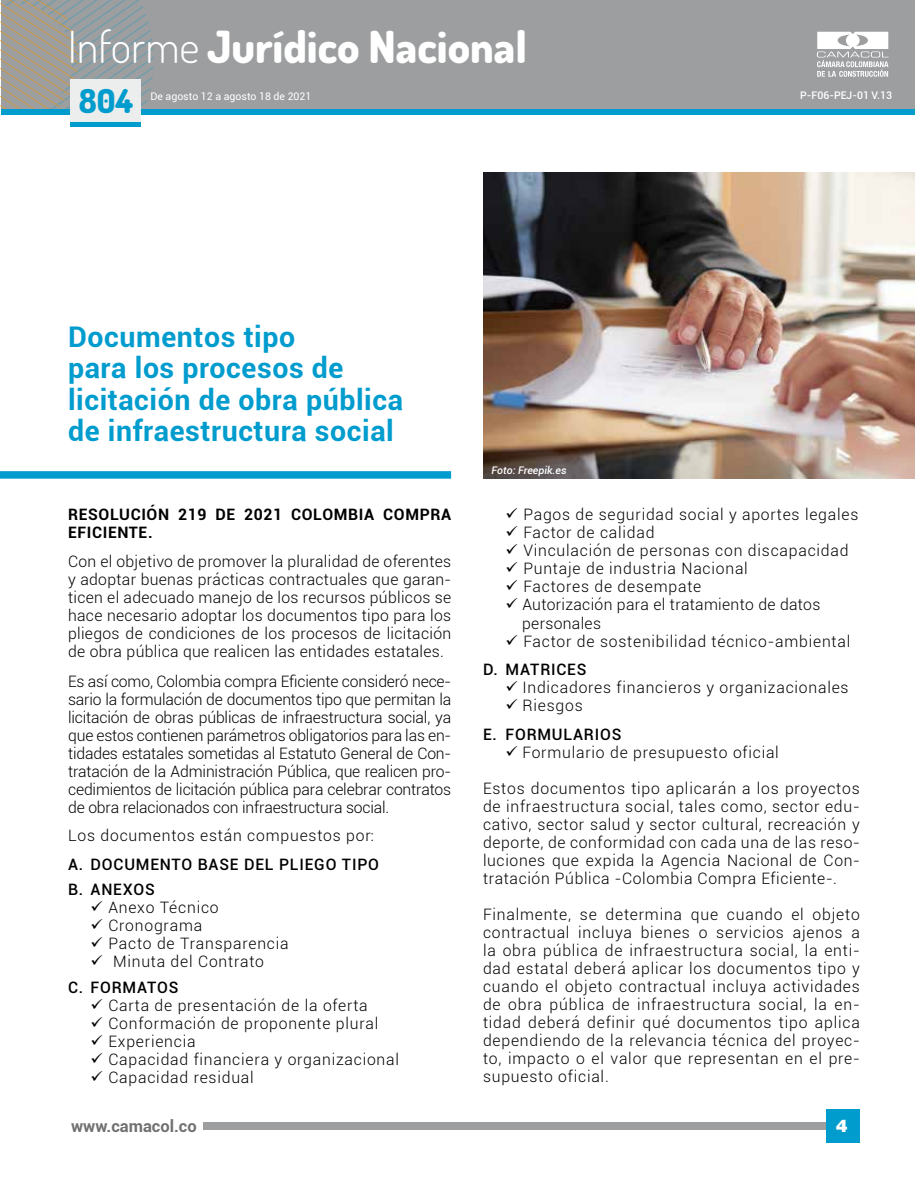
<style>
.page{position:relative;width:915px;height:1191px;background:#fff}
.page>*{position:absolute;margin:0;border:0;box-sizing:border-box;transform-origin:0 0}
.t1{font:800 44.25px "Dosis";color:#fff}
.t2{font:800 33px "Dosis";color:#009cce}
.t3{font:700 28.5px/31.5px "Roboto";letter-spacing:.02em;color:#009cce}
.t4{font:900 19.5px "Roboto";color:#fff}
.t5{font:900 19.5px "Helvetica";color:#fff}
.t6{font:700 16.5px "Roboto";color:#707172}
.t7{font:300 15.75px/18px "Roboto";letter-spacing:.05em;color:#000;text-align:justify}
.t8{font:500 15.75px/25.5px "Roboto";letter-spacing:.05em;color:#000}
.t9{font:300 15.75px/18px "Roboto";letter-spacing:.02em;color:#000}
.t10{font:700 15.75px/18px "Roboto";letter-spacing:.04em;color:#000}
.t11{font:10.5px "Roboto";color:#fff}
.t12{font:500 10.5px "Roboto";color:#fff}
.t13{font:italic 500 10.5px "Roboto";color:#fff}
.s1{font-weight:300}
.s2{font-weight:500}
</style>
<div class="page">
<div style="left:203px;top:1122px;width:655px;height:7px;background:#9c9e9f"></div>
<div style="left:825px;top:1109px;width:33px;height:34px;background:#009cce"></div>
<div style="left:1px;top:0;width:913px;height:108px;background:#9c9e9f"></div>
<div style="left:1px;top:109px;width:913px;height:5px;background:#009cce"></div>
<svg style="left:1px;top:0;width:158px;height:109px"></svg>
<svg style="left:817px;top:32px;width:71px;height:45px"></svg>
<div style="left:70px;top:122px;width:70px;height:5px;background:#009cce"></div>
<div style="left:70px;top:79px;width:70px;height:43px;background:#eceded"></div>
<img style="left:483px;top:172px;width:431px;height:306px">
<div style="left:0;top:471px;width:451px;height:7px;background:#009cce"></div>
<h1 class="t1" style="left:68px;top:18px;width:460px"><span class="s1">Informe</span> Jurídico Nacional</h1>
<h2 class="t2" style="left:79px;top:80px;width:56px">804</h2>
<p class="t11" style="left:150px;top:89px;width:162px">De agosto 12 a agosto 18 de 2021</p>
<h3 class="t3" style="left:68px;top:319px;width:336px">Documentos tipo<br>para los procesos de licitación de obra pública de infraestructura social</h3>
<p class="t12" style="left:800px;top:87px;width:93px">P-F06-PEJ-01 V.13</p>
<p class="t10" style="left:68px;top:505px;width:384px">Resolución 219 De 2021 Colombia Compra<br>Eficiente.</p>
<p class="t7" style="left:68px;top:551px;width:384px">Con el objetivo de promover la pluralidad de oferentes y adoptar buenas prácticas contractuales que garan&shy;ticen el adecuado manejo de los recursos públicos se hace necesario adoptar los documentos tipo para los pliegos de condiciones de los procesos de licitación de obra pública que realicen las entidades estatales.</p>
<p class="t7" style="left:68px;top:671px;width:384px">Es así como, Colombia compra Eficiente consideró nece&shy;sario la formulación de documentos tipo que permitan la licitación de obras públicas de infraestructura social, ya que estos contienen parámetros obligatorios para las en&shy;tidades estatales sometidas al Estatuto General de Con&shy;tratación de la Administración Pública, que realicen pro&shy;cedimientos de licitación pública para celebrar contratos de obra relacionados con infraestructura social.</p>
<p class="t7" style="left:68px;top:826px;width:307px">Los documentos están compuestos por:</p>
<p class="t8" style="left:68px;top:851px;width:312px">A. DOCUMENTO BASE DEL PLIEGO TIPO<br>B. ANEXOS</p>
<p class="t7" style="left:91px;top:898px;width:130px">✓ Anexo Técnico</p>
<p class="t7" style="left:91px;top:916px;width:113px">✓ Cronograma</p>
<p class="t7" style="left:91px;top:934px;width:199px">✓ Pacto de Transparencia</p>
<p class="t7" style="left:68px;top:948px;width:197px;line-height:25.5px;text-indent:23px">✓ Minuta del Contrato<br><span class="s2">C. FORMATOS</span></p>
<p class="t7" style="left:91px;top:995px;width:278px">✓ Carta de presentación de la oferta</p>
<p class="t7" style="left:91px;top:1013px;width:289px">✓ Conformación de proponente plural</p>
<p class="t7" style="left:91px;top:1031px;width:106px">✓ Experiencia</p>
<p class="t7" style="left:91px;top:1049px;width:310px">✓ Capacidad financiera y organizacional</p>
<p class="t7" style="left:91px;top:1067px;width:165px">✓ Capacidad residual</p>
<p class="t13" style="left:491px;top:462px;width:76px">Foto: Freepik.es</p>
<p class="t7" style="left:505px;top:505px;width:354px">✓ Pagos de seguridad social y aportes legales</p>
<p class="t7" style="left:505px;top:523px;width:150px">✓ Factor de calidad</p>
<p class="t7" style="left:505px;top:541px;width:344px">✓ Vinculación de personas con discapacidad</p>
<p class="t7" style="left:505px;top:559px;width:244px">✓ Puntaje de industria Nacional</p>
<p class="t7" style="left:505px;top:577px;width:197px">✓ Factores de desempate</p>
<p class="t9" style="left:522px;top:595px;width:300px;text-indent:-17px">✓ Autorización para el tratamiento de datos personales</p>
<p class="t7" style="left:483px;top:626px;width:368px;line-height:28.5px;text-indent:23px">✓ Factor de sostenibilidad técnico-ambiental<br><span class="s2">D. MATRICES</span></p>
<p class="t7" style="left:505px;top:678px;width:344px">✓ Indicadores financieros y organizacionales</p>
<p class="t8" style="left:483px;top:690px;width:140px;line-height:28.5px;text-indent:23px">✓ <span class="s1">Riesgos<br></span>E. FORMULARIOS</p>
<p class="t7" style="left:505px;top:742px;width:275px">✓ Formulario de presupuesto oficial</p>
<p class="t7" style="left:483px;top:778px;width:378px">Estos documentos tipo aplicarán a los proyectos de infraestructura social, tales como, sector edu&shy;cativo, sector salud y sector cultural, recreación y deporte, de conformidad con cada una de las reso&shy;luciones que expida la Agencia Nacional de Con&shy;tratación Pública -Colombia Compra Eficiente-.</p>
<p class="t7" style="left:483px;top:904px;width:378px">Finalmente, se determina que cuando el objeto contractual incluya bienes o servicios ajenos a la obra pública de infraestructura social, la enti&shy;dad estatal deberá aplicar los documentos tipo y cuando el objeto contractual incluya actividades de obra pública de infraestructura social, la en&shy;tidad deberá definir qué documentos tipo aplica dependiendo de la relevancia técnica del proyec&shy;to, impacto o el valor que representan en el pre&shy;supuesto oficial.</p>
<p class="t6" style="left:71px;top:1114px;width:127px">www.camacol.co</p>
<p class="t4" style="left:836px;top:1114px;width:13px">1</p>
<p class="t5" style="left:836px;top:1118px;width:13px">4</p>
</div>
